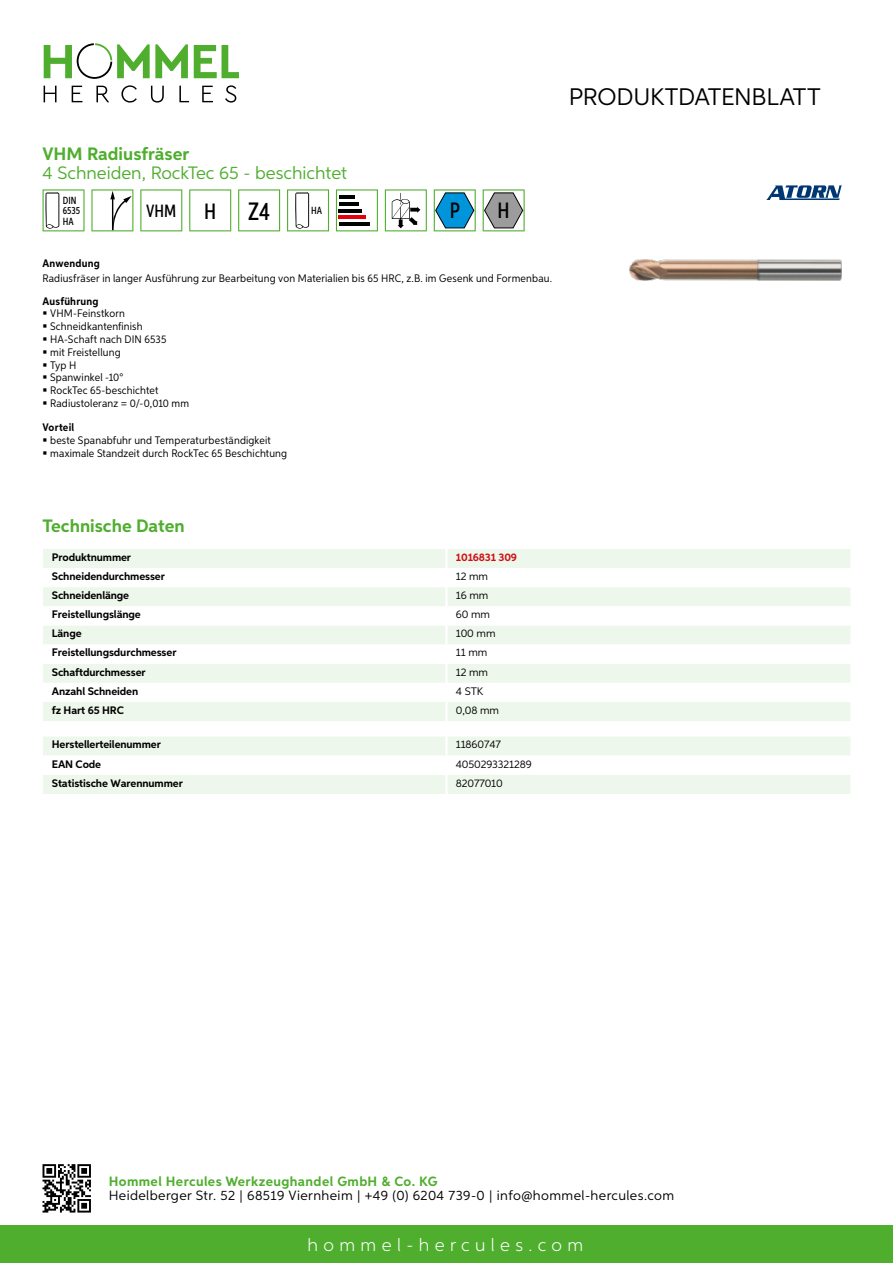
<style>
.page{position:relative;width:893px;height:1263px;background:#fff}
.page>*{position:absolute;margin:0;border:0;box-sizing:border-box;transform-origin:0 0}
.t1{font:500 25.2px "Aspira XX Nar";color:#000}
.t2{font:24px "Aspira";letter-spacing:-.01em;color:#000}
.t3{font:500 22.2px "Aspira XX Nar";color:#000}
.t4{font:18px "Aspira";color:#50ae2f}
.t5{font:700 18px "Aspira";color:#50ae2f}
.t6{font:300 18px "Aspira";letter-spacing:.3em;color:#fff}
.t7{font:500 17.85px "Aspira XX Nar";color:#000}
.t8{font:13.5px "Aspira";letter-spacing:.03em;color:#000}
.t9{font:700 13.5px "Aspira";letter-spacing:.03em;color:#50ae2f}
.t10{font:10.95px/12.8px "Aspira Nar";letter-spacing:.015em;color:#000}
.t11{font:700 10.95px "Aspira";letter-spacing:-.01em;color:#000}
.t12{font:10.95px "Aspira";letter-spacing:-.01em;color:#000}
.t13{font:700 10.95px "Aspira Nar";letter-spacing:.02em;color:#000}
.t14{font:700 10.95px "Aspira";letter-spacing:-.01em;color:#cd1013}
.t15{font:500 10.35px/10.4px "Aspira XX Nar";color:#000}
.s1{font-size:22.2px}
</style>
<div class="page">
<div style="left:0;top:1226px;width:893px;height:37px;background:#50ae2f"></div>
<svg style="left:43px;top:1164px;width:48px;height:48px"></svg>
<svg style="left:194px;top:45px;width:45px;height:33px"></svg>
<svg style="left:44px;top:43px;width:144px;height:36px"></svg>
<svg style="left:44px;top:86px;width:13px;height:16px"></svg>
<svg style="left:72px;top:86px;width:10px;height:16px"></svg>
<svg style="left:96px;top:86px;width:13px;height:16px"></svg>
<svg style="left:121px;top:85px;width:16px;height:18px"></svg>
<svg style="left:151px;top:86px;width:13px;height:17px"></svg>
<svg style="left:179px;top:86px;width:10px;height:16px"></svg>
<svg style="left:202px;top:86px;width:11px;height:16px"></svg>
<svg style="left:225px;top:85px;width:11px;height:18px"></svg>
<div style="left:43px;top:549px;width:807px;height:172px;background:#eef7eb"></div>
<svg style="left:43px;top:568px;width:807px;height:134px"></svg>
<hr style="left:445px;top:549px;width:3px;height:19px;background:#fff">
<hr style="left:445px;top:568px;width:3px;height:19px;background:#fff">
<hr style="left:445px;top:587px;width:3px;height:19px;background:#fff">
<hr style="left:445px;top:606px;width:3px;height:19px;background:#fff">
<hr style="left:445px;top:625px;width:3px;height:19px;background:#fff">
<hr style="left:445px;top:644px;width:3px;height:20px;background:#fff">
<hr style="left:445px;top:664px;width:3px;height:19px;background:#fff">
<hr style="left:445px;top:683px;width:3px;height:19px;background:#fff">
<hr style="left:445px;top:702px;width:3px;height:19px;background:#fff">
<svg style="left:43px;top:737px;width:807px;height:57px"></svg>
<hr style="left:445px;top:775px;width:3px;height:19px;background:#fff">
<svg style="left:43px;top:189px;width:42px;height:42px"></svg>
<svg style="left:91px;top:189px;width:42px;height:42px"></svg>
<svg style="left:140px;top:189px;width:42px;height:42px"></svg>
<svg style="left:189px;top:189px;width:42px;height:42px"></svg>
<svg style="left:238px;top:189px;width:42px;height:42px"></svg>
<svg style="left:287px;top:189px;width:42px;height:42px"></svg>
<svg style="left:336px;top:189px;width:42px;height:42px"></svg>
<hr style="left:339px;top:196px;width:16px;height:3px;background:#000">
<hr style="left:339px;top:202px;width:20px;height:4px;background:#000">
<hr style="left:339px;top:209px;width:23px;height:3px;background:#000">
<hr style="left:339px;top:216px;width:27px;height:3px;background:#e3000b">
<hr style="left:339px;top:222px;width:30px;height:4px;background:#000">
<svg style="left:385px;top:189px;width:42px;height:42px"></svg>
<svg style="left:434px;top:189px;width:42px;height:42px"></svg>
<svg style="left:483px;top:189px;width:42px;height:42px"></svg>
<img style="left:629px;top:259px;width:213px;height:22px">
<svg style="left:766px;top:185px;width:76px;height:15px"></svg>
<h3 class="t5" style="left:43px;top:142px;width:148px">VHM Radiusfräser</h3>
<h3 class="t4" style="left:43px;top:162px;width:306px">4 Schneiden, RockTec 65 - beschichtet</h3>
<p class="t15" style="left:63px;top:195px;width:19px">DIN<br>6535<br>HA</p>
<h3 class="t7" style="left:146px;top:200px;width:72px">VHM <span class="s1">H</span></h3>
<h1 class="t1" style="left:248px;top:196px;width:23px">Z4</h1>
<p class="t15" style="left:311px;top:205px;width:12px">HA</p>
<h3 class="t3" style="left:450px;top:197px;width:12px">P</h3>
<h3 class="t3" style="left:498px;top:197px;width:14px">H</h3>
<p class="t13" style="left:43px;top:257px;width:59px">Anwendung</p>
<p class="t10" style="left:43px;top:272px;width:511px">Radiusfräser in langer Ausführung zur Bearbeitung von Materialien bis 65 HRC, z.B. im Gesenk und Formenbau.</p>
<p class="t13" style="left:43px;top:294px;width:58px">Ausführung</p>
<p class="t10" style="left:50px;top:307px;width:141px">VHM-Feinstkorn<br>Schneidkantenfinish<br>HA-Schaft nach DIN 6535<br>mit Freistellung<br>Typ H<br>Spanwinkel -10°<br>RockTec 65-beschichtet<br>Radiustoleranz = 0/-0,010 mm</p>
<p class="t13" style="left:43px;top:421px;width:33px">Vorteil</p>
<p class="t10" style="left:50px;top:434px;width:239px">beste Spanabfuhr und Temperaturbeständigkeit maximale Standzeit durch RockTec 65 Beschichtung</p>
<h2 class="t2" style="left:569px;top:82px;width:253px">Produktdatenblatt</h2>
<h3 class="t5" style="left:43px;top:515px;width:144px">Technische Daten</h3>
<p class="t11" style="left:52px;top:550px;width:81px">Produktnummer</p>
<p class="t14" style="left:456px;top:550px;width:63px">1016831 309</p>
<p class="t11" style="left:52px;top:569px;width:115px">Schneidendurchmesser</p>
<p class="t12" style="left:456px;top:569px;width:34px">12 mm</p>
<p class="t11" style="left:52px;top:589px;width:79px">Schneidenlänge</p>
<p class="t12" style="left:456px;top:589px;width:34px">16 mm</p>
<p class="t11" style="left:52px;top:608px;width:90px">Freistellungslänge</p>
<p class="t12" style="left:456px;top:608px;width:36px">60 mm</p>
<p class="t11" style="left:52px;top:627px;width:31px">Länge</p>
<p class="t12" style="left:456px;top:627px;width:41px">100 mm</p>
<p class="t11" style="left:52px;top:646px;width:126px">Freistellungsdurchmesser</p>
<p class="t12" style="left:456px;top:646px;width:33px">11 mm</p>
<p class="t11" style="left:52px;top:665px;width:95px">Schaftdurchmesser</p>
<p class="t12" style="left:456px;top:665px;width:34px">12 mm</p>
<p class="t11" style="left:52px;top:684px;width:88px">Anzahl Schneiden</p>
<p class="t12" style="left:456px;top:684px;width:23px">4 STK</p>
<p class="t11" style="left:52px;top:703px;width:73px">fz Hart 65 HRC</p>
<p class="t12" style="left:456px;top:703px;width:45px">0,08 mm</p>
<p class="t11" style="left:52px;top:738px;width:111px">Herstellerteilenummer</p>
<p class="t12" style="left:456px;top:738px;width:47px">11860747</p>
<p class="t11" style="left:52px;top:757px;width:51px">EAN Code</p>
<p class="t12" style="left:456px;top:757px;width:77px">4050293321289</p>
<p class="t11" style="left:52px;top:776px;width:132px">Statistische Warennummer</p>
<p class="t12" style="left:456px;top:776px;width:49px">82077010</p>
<p class="t9" style="left:109px;top:1172px;width:330px">Hommel Hercules Werkzeughandel GmbH &amp; Co. KG</p>
<p class="t8" style="left:109px;top:1187px;width:567px">Heidelberger Str. 52 | 68519 Viernheim | +49 (0) 6204 739-0 | info@hommel-hercules.com</p>
<h3 class="t6" style="left:307px;top:1234px;width:277px">hommel-hercules.com</h3>
</div>
